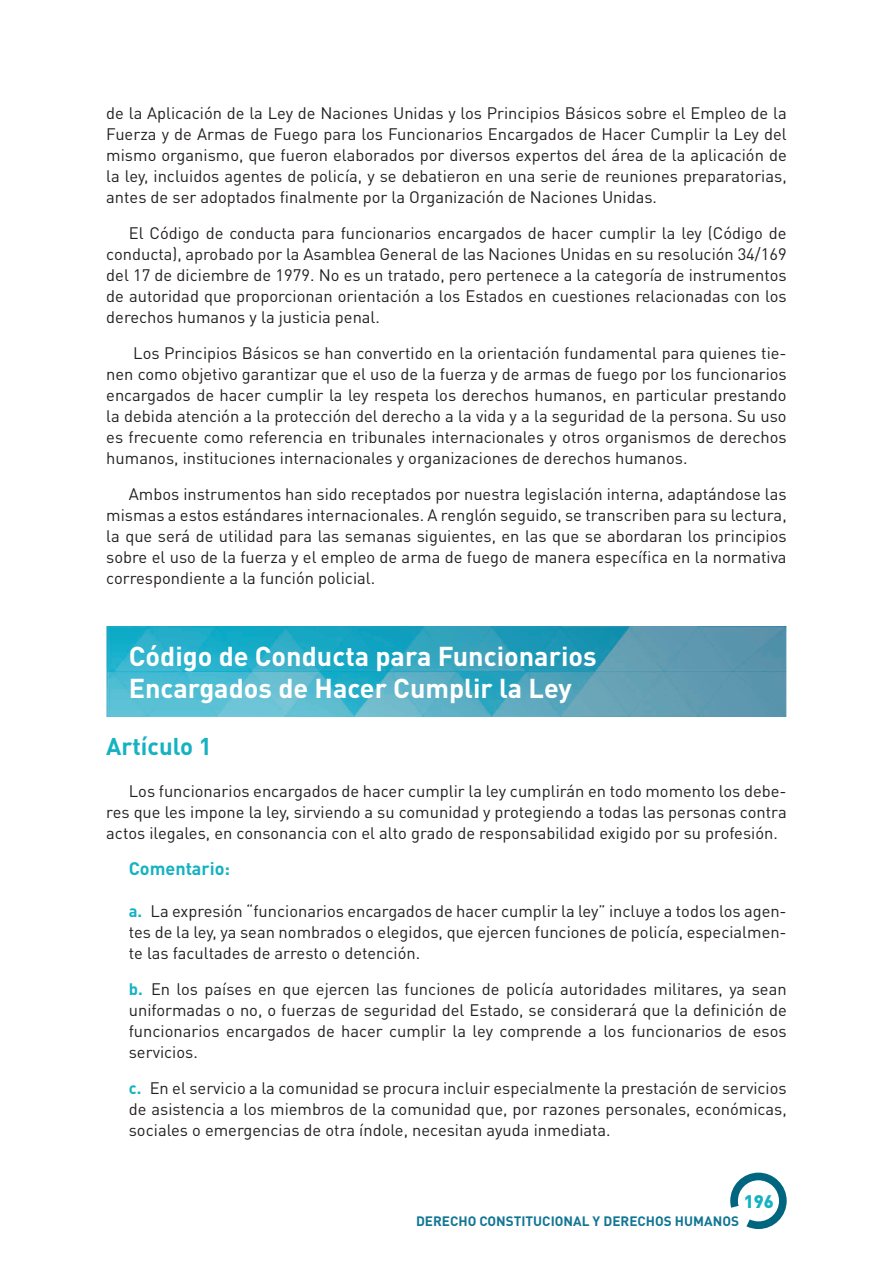
<style>
.page{position:relative;width:893px;height:1263px;background:#fff}
.page>*{position:absolute;margin:0;border:0;box-sizing:border-box;transform-origin:0 0}
.t1{font:700 27px "DIN Pro";color:#fff}
.t2{font:700 24px "DIN Pro";color:#15b2c2}
.t3{font:700 18px "DIN Pro";color:#15b2c2}
.t4{font:900 18px "DIN Pro";color:#15b2c3}
.t5{font:16.5px/21px "DIN Pro";color:#231f20;text-align:justify}
.t6{font:700 13.5px "DIN Pro";color:#117594}
.s1{font-weight:700;color:#15b2c2}
</style>
<div class="page">
<svg style="left:730px;top:1172px;width:57px;height:57px"></svg>
<img style="left:106px;top:626px;width:681px;height:91px">
<p class="t5" style="left:106px;top:102px;width:682px">de la Aplicación de la Ley de Naciones Unidas y los Principios Básicos sobre el Empleo de la Fuerza y de Armas de Fuego para los Funcionarios Encargados de Hacer Cumplir la Ley del mismo organismo, que fueron elaborados por diversos expertos del área de la aplicación de la ley, incluidos agentes de policía, y se debatieron en una serie de reuniones preparatorias, antes de ser adoptados finalmente por la Organización de Naciones Unidas.</p>
<p class="t5" style="left:106px;top:222px;width:682px;text-indent:22px">El Código de conducta para funcionarios encargados de hacer cumplir la ley (Código de conducta), aprobado por la Asamblea General de las Naciones Unidas en su resolución 34/169 del 17 de diciembre de 1979. No es un tratado, pero pertenece a la categoría de instrumentos de autoridad que proporcionan orientación a los Estados en cuestiones relacionadas con los derechos humanos y la justicia penal.</p>
<p class="t5" style="left:106px;top:342px;width:682px;text-indent:27px">Los Principios Básicos se han convertido en la orientación fundamental para quienes tie&shy;nen como objetivo garantizar que el uso de la fuerza y de armas de fuego por los funcionarios encargados de hacer cumplir la ley respeta los derechos humanos, en particular prestando la debida atención a la protección del derecho a la vida y a la seguridad de la persona. Su uso es frecuente como referencia en tribunales internacionales y otros organismos de derechos humanos, instituciones internacionales y organizaciones de derechos humanos.</p>
<p class="t5" style="left:106px;top:483px;width:682px;text-indent:22px">Ambos instrumentos han sido receptados por nuestra legislación interna, adaptándose las mismas a estos estándares internacionales. A renglón seguido, se transcriben para su lectura, la que será de utilidad para las semanas siguientes, en las que se abordaran los principios sobre el uso de la fuerza y el empleo de arma de fuego de manera específica en la normativa correspondiente a la función policial.</p>
<p class="t1" style="left:129px;top:638px;width:469px">Código de Conducta para Funcionarios</p>
<p class="t1" style="left:129px;top:670px;width:445px">Encargados de Hacer Cumplir la Ley</p>
<p class="t2" style="left:106px;top:730px;width:107px">Artículo 1</p>
<p class="t5" style="left:106px;top:780px;width:682px;text-indent:22px">Los funcionarios encargados de hacer cumplir la ley cumplirán en todo momento los debe&shy;res que les impone la ley, sirviendo a su comunidad y protegiendo a todas las personas contra actos ilegales, en consonancia con el alto grado de responsabilidad exigido por su profesión.</p>
<p class="t3" style="left:129px;top:856px;width:103px">Comentario:</p>
<p class="t5" style="left:129px;top:900px;width:659px"><span class="s1">a.</span> La expresión “funcionarios encargados de hacer cumplir la ley” incluye a todos los agen&shy;tes de la ley, ya sean nombrados o elegidos, que ejercen funciones de policía, especialmen&shy;te las facultades de arresto o detención.</p>
<p class="t5" style="left:129px;top:978px;width:659px"><span class="s1">b.</span> En los países en que ejercen las funciones de policía autoridades militares, ya sean uniformadas o no, o fuerzas de seguridad del Estado, se considerará que la definición de funcionarios encargados de hacer cumplir la ley comprende a los funcionarios de esos servicios.</p>
<p class="t5" style="left:129px;top:1077px;width:659px"><span class="s1">c.</span> En el servicio a la comunidad se procura incluir especialmente la prestación de servicios de asistencia a los miembros de la comunidad que, por razones personales, económicas, sociales o emergencias de otra índole, necesitan ayuda inmediata.</p>
<p class="t4" style="left:744px;top:1189px;width:32px">196</p>
<p class="t6" style="left:416px;top:1212px;width:324px">DERECHO CONSTITUCIONAL Y DERECHOS HUMANOS</p>
</div>
